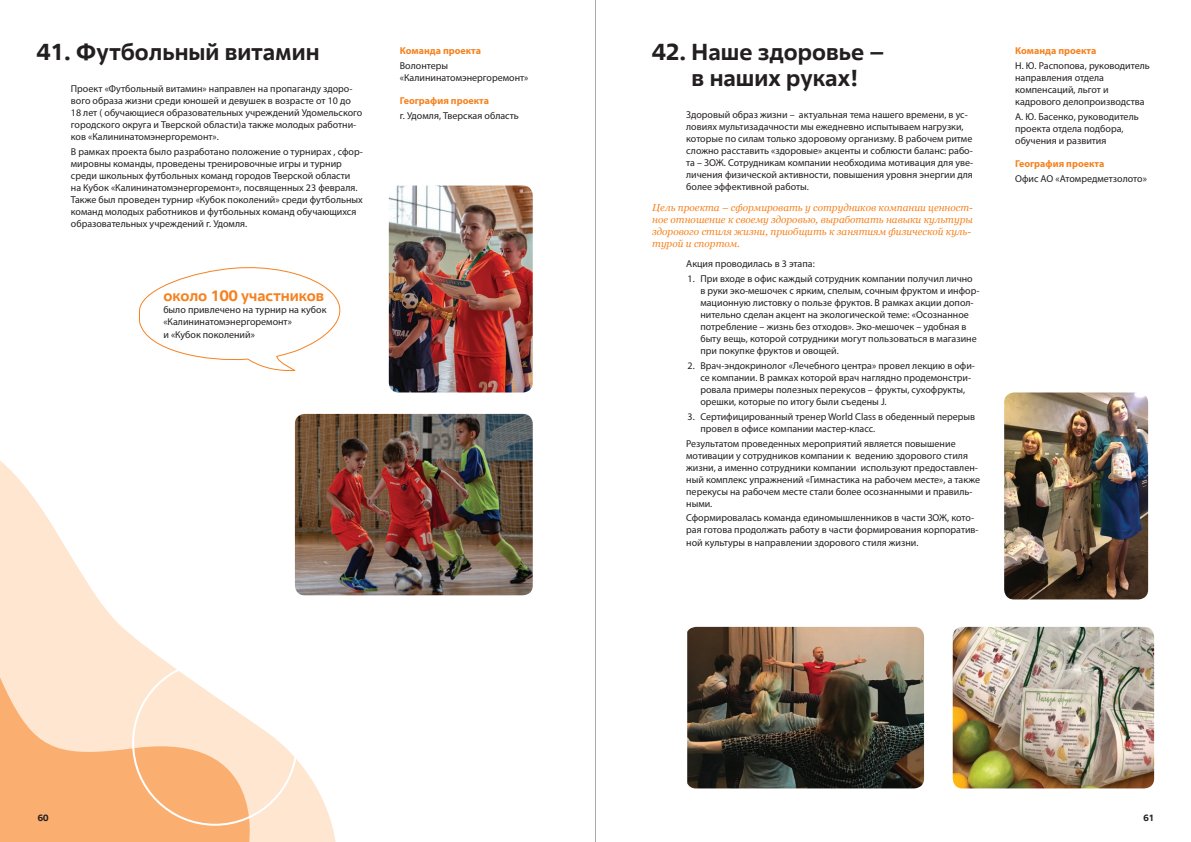
<style>
.page{position:relative;width:1191px;height:842px;background:#fff}
.page>*{position:absolute;margin:0;border:0;box-sizing:border-box;transform-origin:0 0}
.t1{font:700 23px/26px "Rosatom";color:#231f20;text-align:center}
.t2{font:700 15px "Rosatom";color:#f58220}
.t3{font:10px/12px "Myriad Pro";color:#231f20}
.t4{font:italic 10px/12px "Georgia";color:#f58220}
.t5{font:700 10px "Myriad Pro";color:#f58220}
.t6{font:700 9px "Rosatom";color:#231f20}
</style>
<div class="page">
<svg style="left:0;top:460px;width:335px;height:382px"></svg>
<svg style="left:0;top:598px;width:270px;height:244px"></svg>
<img style="left:295px;top:414px;width:238px;height:181px">
<img style="left:687px;top:627px;width:237px;height:161px">
<svg style="left:139px;top:267px;width:202px;height:104px"></svg>
<img style="left:389px;top:186px;width:144px;height:206px">
<img style="left:1004px;top:392px;width:144px;height:207px">
<img style="left:952px;top:627px;width:202px;height:161px">
<hr style="left:595px;top:0;width:1px;height:842px;background:#a8a9ad">
<h1 class="t1" style="left:37px;top:39px;width:284px">41. Футбольный витамин</h1>
<p class="t3" style="left:71px;top:83px;width:293px">Проект «Футбольный витамин» направлен на пропаганду здоро&shy;вого образа жизни среди юношей и девушек в возрасте от 10 до 18 лет ( обучающиеся образовательных учреждений Удомельского городского округа и Тверской области)а также молодых работни&shy;ков «Калининатомэнергоремонт».</p>
<p class="t3" style="left:71px;top:146px;width:293px">В рамках проекта было разработано положение о турнирах , сфор&shy;мировны команды, проведены тренировочные игры и турнир среди школьных футбольных команд городов Тверской области на Кубок «Калининатомэнергоремонт», посвященных 23 февраля.<br>Также был проведен турнир «Кубок поколений» среди футбольных команд молодых работников и футбольных команд обучающихся образовательных учреждений г. Удомля.</p>
<h2 class="t2" style="left:163px;top:286px;width:162px">около 100 участников</h2>
<p class="t3" style="left:163px;top:304px;width:165px">было привлечено на турнир на кубок «Калининатомэнергоремонт»<br>и «Кубок поколений»</p>
<p class="t5" style="left:400px;top:44px;width:83px">Команда проекта</p>
<p class="t3" style="left:400px;top:59px;width:130px">Волонтеры «Калининатомэнергоремонт»</p>
<p class="t5" style="left:400px;top:94px;width:91px">География проекта</p>
<p class="t3" style="left:400px;top:109px;width:121px">г. Удомля, Тверская область</p>
<h1 class="t1" style="left:652px;top:39px;width:234px">42. Наше здоровье – в наших руках!</h1>
<p class="t3" style="left:686px;top:109px;width:288px">Здоровый образ жизни – актуальная тема нашего времени, в ус&shy;ловиях мультизадачности мы ежедневно испытываем нагрузки, которые по силам только здоровому организму. В рабочем ритме сложно расставить «здоровые» акценты и соблюсти баланс: рабо&shy;та – ЗОЖ. Сотрудникам компании необходима мотивация для уве&shy;личения физической активности, повышения уровня энергии для более эффективной работы.</p>
<p class="t4" style="left:652px;top:201px;width:322px">Цель проекта – сформировать у сотрудников компании ценност&shy;ное отношение к своему здоровью, выработать навыки культуры здорового стиля жизни, приобщить к занятиям физической куль&shy;турой и спортом.</p>
<p class="t3" style="left:686px;top:258px;width:130px">Акция проводилась в 3 этапа:</p>
<p class="t3" style="left:700px;top:273px;width:280px;text-indent:-13px">1. При входе в офис каждый сотрудник компании получил лично в руки эко-мешочек с ярким, спелым, сочным фруктом и инфор&shy;мационную листовку о пользе фруктов. В рамках акции допол&shy;нительно сделан акцент на экологической теме: «Осознанное потребление – жизнь без отходов». Эко-мешочек – удобная в быту вещь, которой сотрудники могут пользоваться в магазине при покупке фруктов и овощей.</p>
<p class="t3" style="left:700px;top:359px;width:276px;text-indent:-13px">2. Врач-эндокринолог «Лечебного центра» провел лекцию в офи&shy;се компании. В рамках которой врач наглядно продемонстри&shy;ровала примеры полезных перекусов – фрукты, сухофрукты, орешки, которые по итогу были съедены J.</p>
<p class="t3" style="left:700px;top:410px;width:276px;text-indent:-13px">3. Сертифицированный тренер World Class в обеденный перерыв провел в офисе компании мастер-класс.</p>
<p class="t3" style="left:686px;top:437px;width:295px">Результатом проведенных мероприятий является повышение мотивации у сотрудников компании к ведению здорового стиля жизни, а именно сотрудники компании используют предоставлен&shy;ный комплекс упражнений «Гимнастика на рабочем месте», а также перекусы на рабочем месте стали более осознанными и правиль&shy;ными.</p>
<p class="t3" style="left:686px;top:512px;width:294px">Сформировалась команда единомышленников в части ЗОЖ, кото&shy;рая готова продолжать работу в части формирования корпоратив&shy;ной культуры в направлении здорового стиля жизни.</p>
<p class="t5" style="left:1015px;top:44px;width:83px">Команда проекта</p>
<p class="t3" style="left:1015px;top:59px;width:136px">Н. Ю. Распопова, руководитель направления отдела компенсаций, льгот и кадрового делопроизводства</p>
<p class="t3" style="left:1015px;top:110px;width:125px">А. Ю. Басенко, руководитель проекта отдела подбора, обучения и развития</p>
<p class="t5" style="left:1015px;top:157px;width:91px">География проекта</p>
<p class="t3" style="left:1015px;top:172px;width:133px">Офис АО «Атомредметзолото»</p>
<p class="t6" style="left:38px;top:812px;width:12px">60</p>
<p class="t6" style="left:1143px;top:812px;width:12px">61</p>
</div>
